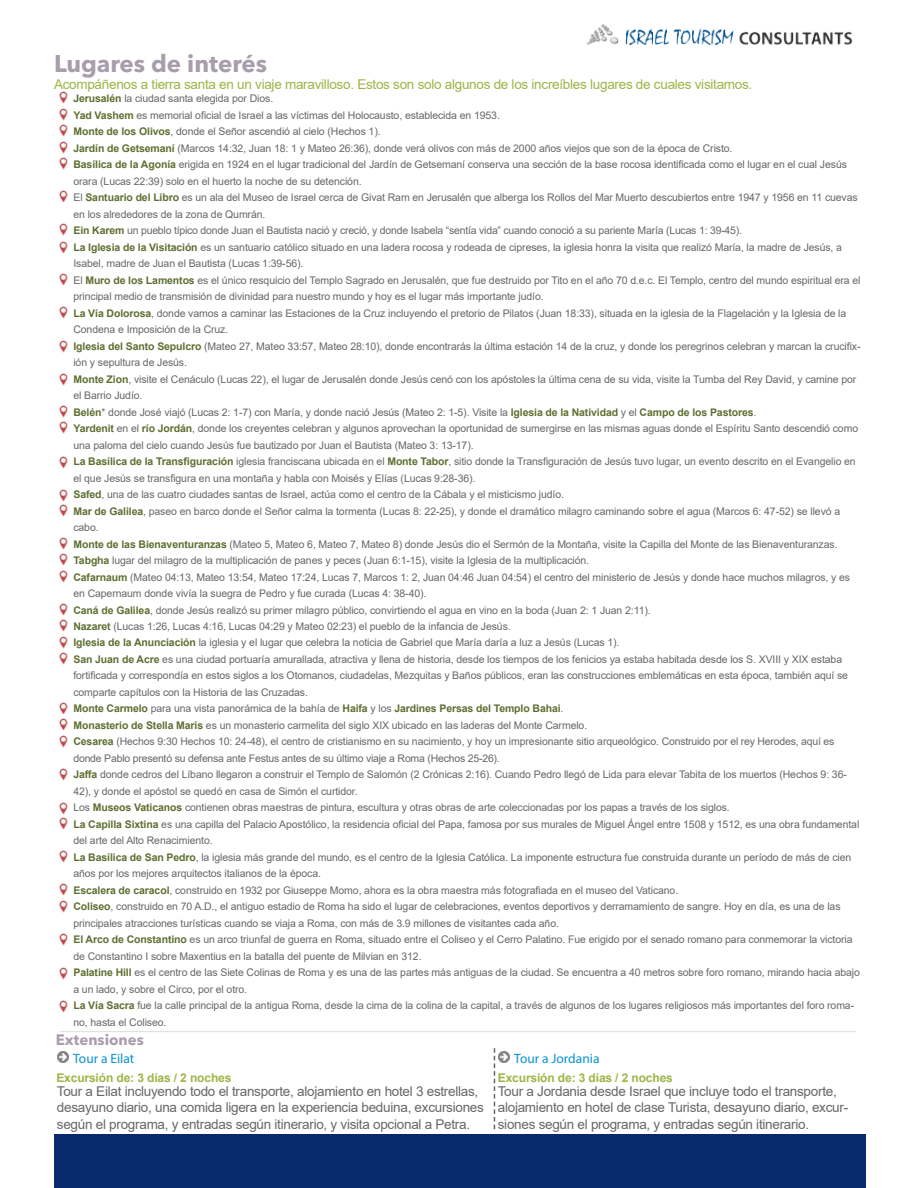
<style>
.page{position:relative;width:918px;height:1188px;background:#fff}
.page>*{position:absolute;margin:0;border:0;box-sizing:border-box;transform-origin:0 0}
.t1{font:700 24px "Avenir Next LT Pro";color:#a89dab}
.t2{font:700 15px "Avenir Next LT Pro";color:#a89dab}
.t3{font:13.5px/16.5px "Arial";letter-spacing:-.02em;color:#676767}
.t4{font:13.5px "Arial";letter-spacing:-.02em;color:#9cb546}
.t5{font:13.5px "Myriad Pro";color:#0892d1}
.t6{font:700 12px "Arial";letter-spacing:-.01em;color:#9cb544}
.t7{font:10.5px/16.5px "Arial";letter-spacing:-.01em;color:#676767}
.s1{font-weight:700;color:#5e6f31}
</style>
<div class="page">
<div style="left:54px;top:1134px;width:811px;height:54px;background:#08296c"></div>
<hr style="left:60px;top:1031px;width:796px;height:1px;background:#dededd">
<svg style="left:58px;top:1051px;width:11px;height:11px"></svg>
<img style="left:586px;top:25px;width:267px;height:19px">
<svg style="left:494px;top:1048px;width:16px;height:81px"></svg>
<svg style="left:59px;top:92px;width:9px;height:78px"></svg>
<svg style="left:59px;top:191px;width:9px;height:12px"></svg>
<svg style="left:59px;top:224px;width:9px;height:12px"></svg>
<svg style="left:59px;top:242px;width:9px;height:12px"></svg>
<svg style="left:59px;top:273px;width:9px;height:12px"></svg>
<svg style="left:59px;top:306px;width:9px;height:12px"></svg>
<svg style="left:59px;top:341px;width:9px;height:12px"></svg>
<svg style="left:59px;top:374px;width:9px;height:12px"></svg>
<svg style="left:59px;top:405px;width:9px;height:29px"></svg>
<svg style="left:59px;top:456px;width:9px;height:12px"></svg>
<svg style="left:59px;top:489px;width:9px;height:27px"></svg>
<svg style="left:59px;top:537px;width:9px;height:45px"></svg>
<svg style="left:59px;top:702px;width:9px;height:45px"></svg>
<svg style="left:59px;top:603px;width:9px;height:62px"></svg>
<svg style="left:59px;top:768px;width:9px;height:12px"></svg>
<svg style="left:59px;top:803px;width:9px;height:27px"></svg>
<svg style="left:59px;top:851px;width:9px;height:12px"></svg>
<svg style="left:59px;top:884px;width:9px;height:28px"></svg>
<svg style="left:59px;top:933px;width:9px;height:12px"></svg>
<svg style="left:59px;top:968px;width:9px;height:12px"></svg>
<svg style="left:59px;top:1001px;width:9px;height:12px"></svg>
<h1 class="t1" style="left:54px;top:49px;width:215px">Lugares de interés</h1>
<p class="t4" style="left:54px;top:75px;width:700px">Acompáñenos a tierra santa en un viaje maravilloso. Estos son solo algunos de los increíbles lugares de cuales visitamos.</p>
<p class="t7" style="left:73px;top:90px;width:789px"><span class="s1">Jerusalén</span> la ciudad santa elegida por Dios.<br><span class="s1">Yad Vashem</span> es memorial oficial de Israel a las víctimas del Holocausto, establecida en 1953.<br><span class="s1">Monte de los Olivos</span>, donde el Señor ascendió al cielo (Hechos 1).<br><span class="s1">Jardín de Getsemaní</span> (Marcos 14:32, Juan 18: 1 y Mateo 26:36), donde verá olivos con más de 2000 años viejos que son de la época de Cristo.<br><span class="s1">Basílica de la Agonía</span> erigida en 1924 en el lugar tradicional del Jardín de Getsemaní conserva una sección de la base rocosa identificada como el lugar en el cual Jesús orara (Lucas 22:39) solo en el huerto la noche de su detención.<br>El <span class="s1">Santuario del Libro</span> es un ala del Museo de Israel cerca de Givat Ram en Jerusalén que alberga los Rollos del Mar Muerto descubiertos entre 1947 y 1956 en 11 cuevas en los alrededores de la zona de Qumrán.<br><span class="s1">Ein Karem</span> un pueblo típico donde Juan el Bautista nació y creció, y donde Isabela “sentía vida” cuando conoció a su pariente María (Lucas 1: 39-45).<br><span class="s1">La Iglesia de la Visitación</span> es un santuario católico situado en una ladera rocosa y rodeada de cipreses, la iglesia honra la visita que realizó María, la madre de Jesús, a Isabel, madre de Juan el Bautista (Lucas 1:39-56).<br>El <span class="s1">Muro de los Lamentos</span> es el único resquicio del Templo Sagrado en Jerusalén, que fue destruido por Tito en el año 70 d.e.c. El Templo, centro del mundo espiritual era el principal medio de transmisión de divinidad para nuestro mundo y hoy es el lugar más importante judío.<br><span class="s1">La Vía Dolorosa</span>, donde vamos a caminar las Estaciones de la Cruz incluyendo el pretorio de Pilatos (Juan 18:33), situada en la iglesia de la Flagelación y la Iglesia de la Condena e Imposición de la Cruz.<br><span class="s1">Iglesia del Santo Sepulcro</span> (Mateo 27, Mateo 33:57, Mateo 28:10), donde encontrarás la última estación 14 de la cruz, y donde los peregrinos celebran y marcan la crucifix&shy;ión y sepultura de Jesús.<br><span class="s1">Monte Zion</span>, visite el Cenáculo (Lucas 22), el lugar de Jerusalén donde Jesús cenó con los apóstoles la última cena de su vida, visite la Tumba del Rey David, y camine por el Barrio Judío.<br><span class="s1">Belén</span>* donde José viajó (Lucas 2: 1-7) con María, y donde nació Jesús (Mateo 2: 1-5). Visite la <span class="s1">Iglesia de la Natividad</span> y el <span class="s1">Campo de los Pastores</span>.<br><span class="s1">Yardenit</span> en el <span class="s1">río Jordán</span>, donde los creyentes celebran y algunos aprovechan la oportunidad de sumergirse en las mismas aguas donde el Espíritu Santo descendió como una paloma del cielo cuando Jesús fue bautizado por Juan el Bautista (Mateo 3: 13-17).<br><span class="s1">La Basílica de la Transfiguración</span> iglesia franciscana ubicada en el <span class="s1">Monte Tabor</span>, sitio donde la Transfiguración de Jesús tuvo lugar, un evento descrito en el Evangelio en el que Jesús se transfigura en una montaña y habla con Moisés y Elías (Lucas 9:28-36).<br><span class="s1">Safed</span>, una de las cuatro ciudades santas de Israel, actúa como el centro de la Cábala y el misticismo judío.<br><span class="s1">Mar de Galilea</span>, paseo en barco donde el Señor calma la tormenta (Lucas 8: 22-25), y donde el dramático milagro caminando sobre el agua (Marcos 6: 47-52) se llevó a cabo.<br><span class="s1">Monte de las Bienaventuranzas</span> (Mateo 5, Mateo 6, Mateo 7, Mateo 8) donde Jesús dio el Sermón de la Montaña, visite la Capilla del Monte de las Bienaventuranzas.<br><span class="s1">Tabgha</span> lugar del milagro de la multiplicación de panes y peces (Juan 6:1-15), visite la Iglesia de la multiplicación.<br><span class="s1">Cafarnaum</span> (Mateo 04:13, Mateo 13:54, Mateo 17:24, Lucas 7, Marcos 1: 2, Juan 04:46 Juan 04:54) el centro del ministerio de Jesús y donde hace muchos milagros, y es en Capernaum donde vivía la suegra de Pedro y fue curada (Lucas 4: 38-40).<br><span class="s1">Caná de Galilea</span>, donde Jesús realizó su primer milagro público, convirtiendo el agua en vino en la boda (Juan 2: 1 Juan 2:11).<br><span class="s1">Nazaret</span> (Lucas 1:26, Lucas 4:16, Lucas 04:29 y Mateo 02:23) el pueblo de la infancia de Jesús.<br><span class="s1">Iglesia de la Anunciación</span> la iglesia y el lugar que celebra la noticia de Gabriel que María daría a luz a Jesús (Lucas 1).<br><span class="s1">San Juan de Acre</span> es una ciudad portuaría amurallada, atractiva y llena de historia, desde los tiempos de los fenicios ya estaba habitada desde los S. XVIII y XIX estaba fortificada y correspondía en estos siglos a los Otomanos, ciudadelas, Mezquitas y Baños públicos, eran las construcciones emblemáticas en esta época, también aquí se comparte capítulos con la Historia de las Cruzadas.<br><span class="s1">Monte Carmelo</span> para una vista panorámica de la bahía de <span class="s1">Haifa</span> y los <span class="s1">Jardines Persas del Templo Bahai</span>.<br><span class="s1">Monasterio de Stella Maris</span> es un monasterio carmelita del siglo XIX ubicado en las laderas del Monte Carmelo.<br><span class="s1">Cesarea</span> (Hechos 9:30 Hechos 10: 24-48), el centro de cristianismo en su nacimiento, y hoy un impresionante sitio arqueológico. Construido por el rey Herodes, aquí es donde Pablo presentó su defensa ante Festus antes de su último viaje a Roma (Hechos 25-26).<br><span class="s1">Jaffa</span> donde cedros del Líbano llegaron a construir el Templo de Salomón (2 Crónicas 2:16). Cuando Pedro llegó de Lida para elevar Tabita de los muertos (Hechos 9: 36- 42), y donde el apóstol se quedó en casa de Simón el curtidor.<br>Los <span class="s1">Museos Vaticanos</span> contienen obras maestras de pintura, escultura y otras obras de arte coleccionadas por los papas a través de los siglos.<br><span class="s1">La Capilla Sixtina</span> es una capilla del Palacio Apostólico, la residencia oficial del Papa, famosa por sus murales de Miguel Ángel entre 1508 y 1512, es una obra fundamental del arte del Alto Renacimiento.<br><span class="s1">La Basílica de San Pedro</span>, la iglesia más grande del mundo, es el centro de la Iglesia Católica. La imponente estructura fue construida durante un período de más de cien años por los mejores arquitectos italianos de la época.<br><span class="s1">Escalera de caracol</span>, construido en 1932 por Giuseppe Momo, ahora es la obra maestra más fotografiada en el museo del Vaticano.<br><span class="s1">Coliseo</span>, construido en 70 A.D., el antiguo estadio de Roma ha sido el lugar de celebraciones, eventos deportivos y derramamiento de sangre. Hoy en día, es una de las principales atracciones turísticas cuando se viaja a Roma, con más de 3.9 millones de visitantes cada año.<br><span class="s1">El Arco de Constantino</span> es un arco triunfal de guerra en Roma, situado entre el Coliseo y el Cerro Palatino. Fue erigido por el senado romano para conmemorar la victoria de Constantino I sobre Maxentius en la batalla del puente de Milvian en 312.<br><span class="s1">Palatine Hill</span> es el centro de las Siete Colinas de Roma y es una de las partes más antiguas de la ciudad. Se encuentra a 40 metros sobre foro romano, mirando hacia abajo a un lado, y sobre el Circo, por el otro.<br><span class="s1">La Vía Sacra</span> fue la calle principal de la antigua Roma, desde la cima de la colina de la capital, a través de algunos de los lugares religiosos más importantes del foro roma&shy;no, hasta el Coliseo.</p>
<h2 class="t2" style="left:56px;top:1031px;width:90px">Extensiones</h2>
<p class="t5" style="left:73px;top:1050px;width:63px">Tour a Eilat</p>
<p class="t5" style="left:514px;top:1050px;width:87px">Tour a Jordania</p>
<p class="t3" style="left:57px;top:1083px;width:429px">Tour a Eilat incluyendo todo el transporte, alojamiento en hotel 3 estrellas, desayuno diario, una comida ligera en la experiencia beduina, excursiones según el programa, y entradas según itinerario, y visita opcional a Petra.</p>
<p class="t3" style="left:498px;top:1083px;width:352px">Tour a Jordania desde Israel que incluye todo el transporte, alojamiento en hotel de clase Turista, desayuno diario, excur&shy;siones según el programa, y entradas según itinerario.</p>
<p class="t6" style="left:56px;top:1069px;width:177px">Excursión de: 3 días / 2 noches</p>
<p class="t6" style="left:498px;top:1069px;width:177px">Excursión de: 3 días / 2 noches</p>
</div>
